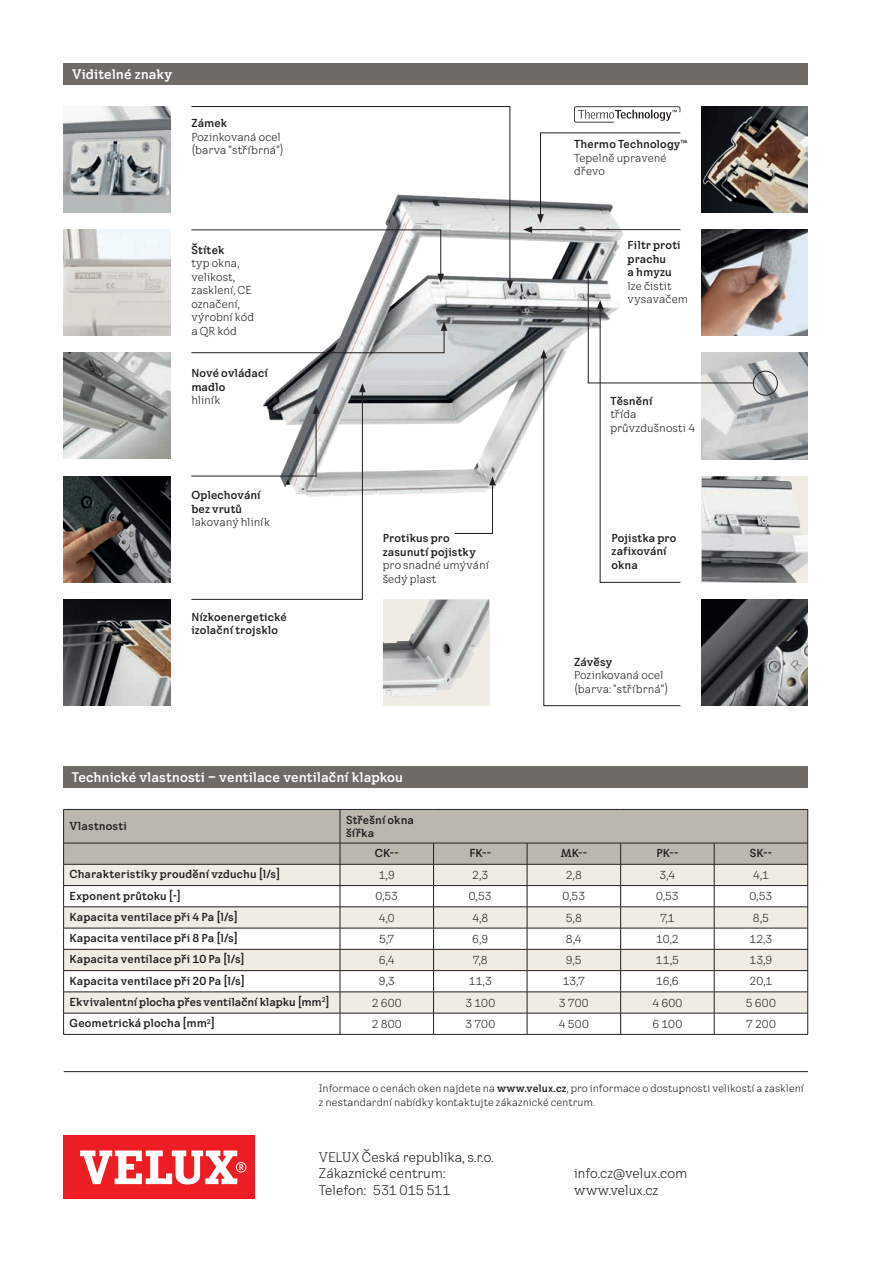
<style>
.page{position:relative;width:893px;height:1263px;background:#fff}
.page>*{position:absolute;margin:0;border:0;box-sizing:border-box;transform-origin:0 0}
.t1{font:13.5px/16.5px "VELUX Transform";letter-spacing:-.01em;color:#231f20}
.t2{font:700 13.5px "VELUX Transform";letter-spacing:-.005em;color:#fff}
.t3{font:700 11.25px/13.5px "VELUX Transform";letter-spacing:.005em;color:#231f20}
.t4{font:11.25px/13.5px "VELUX Transform";color:#231f20}
.t5{font:10.5px/13.5px "VELUX Transform";letter-spacing:.005em;color:#231f20}
.s1{font-weight:700}
</style>
<div class="page">
<div style="left:64px;top:1135px;width:191px;height:64px;background:#ee1d23"></div>
<svg style="left:80px;top:1150px;width:166px;height:34px"></svg>
<hr style="left:64px;top:1071px;width:744px;height:1px;background:#231f20">
<div style="left:64px;top:64px;width:744px;height:21px;background:#6e6b67"></div>
<div style="left:63px;top:767px;width:744px;height:21px;background:#6e6b67"></div>
<svg style="left:63px;top:809px;width:745px;height:225px"></svg>
<hr style="left:63px;top:1034px;width:277px;height:1px;background:#231f20">
<hr style="left:340px;top:1034px;width:94px;height:1px;background:#231f20">
<hr style="left:434px;top:1034px;width:93px;height:1px;background:#231f20">
<hr style="left:527px;top:1034px;width:94px;height:1px;background:#231f20">
<hr style="left:621px;top:1034px;width:93px;height:1px;background:#231f20">
<hr style="left:714px;top:1034px;width:94px;height:1px;background:#231f20">
<img style="left:221px;top:164px;width:485px;height:331px">
<img style="left:64px;top:230px;width:106px;height:106px">
<img style="left:754px;top:476px;width:54px;height:107px">
<img style="left:754px;top:353px;width:54px;height:106px">
<div style="left:383px;top:600px;width:106px;height:106px;background:#efece4"></div>
<img style="left:383px;top:600px;width:106px;height:96px">
<svg style="left:191px;top:106px;width:319px;height:177px"></svg>
<svg style="left:507px;top:280px;width:6px;height:9px"></svg>
<svg style="left:191px;top:229px;width:253px;height:54px"></svg>
<svg style="left:191px;top:322px;width:256px;height:31px"></svg>
<svg style="left:191px;top:383px;width:175px;height:217px"></svg>
<svg style="left:543px;top:356px;width:138px;height:350px"></svg>
<svg style="left:540px;top:349px;width:7px;height:9px"></svg>
<svg style="left:455px;top:476px;width:41px;height:58px"></svg>
<img style="left:702px;top:230px;width:106px;height:106px">
<svg style="left:574px;top:106px;width:106px;height:17px"></svg>
<img style="left:702px;top:106px;width:106px;height:107px">
<svg style="left:523px;top:132px;width:158px;height:101px"></svg>
<svg style="left:585px;top:270px;width:169px;height:313px"></svg>
<img style="left:64px;top:476px;width:106px;height:107px">
<img style="left:702px;top:600px;width:106px;height:106px">
<img style="left:64px;top:106px;width:106px;height:107px">
<div style="left:753px;top:371px;width:25px;height:24px;border:1px solid #231f20;border-radius:50%"></div>
<img style="left:64px;top:600px;width:106px;height:106px">
<img style="left:64px;top:353px;width:106px;height:106px">
<p class="t2" style="left:72px;top:66px;width:102px">Viditelné znaky</p>
<p class="t3" style="left:191px;top:116px;width:37px">Zámek</p>
<p class="t4" style="left:191px;top:130px;width:94px">Pozinkovaná ocel (barva "stříbrná")</p>
<p class="t3" style="left:191px;top:243px;width:35px">Štítek</p>
<p class="t4" style="left:191px;top:256px;width:64px">typ okna, velikost, zasklení, CE označení, výrobní kód a QR kód</p>
<p class="t3" style="left:191px;top:366px;width:78px">Nové ovládací madlo</p>
<p class="t4" style="left:191px;top:393px;width:31px">hliník</p>
<p class="t3" style="left:191px;top:488px;width:71px">Oplechování bez vrutů</p>
<p class="t4" style="left:191px;top:515px;width:80px">lakovaný hliník</p>
<p class="t3" style="left:191px;top:610px;width:97px">Nízkoenergetické izolační trojsklo</p>
<p class="t3" style="left:383px;top:531px;width:95px">Protikus pro zasunutí pojistky</p>
<p class="t4" style="left:383px;top:558px;width:108px">pro snadné umývání šedý plast</p>
<p class="t3" style="left:574px;top:137px;width:115px">Thermo Technology™</p>
<p class="t4" style="left:574px;top:151px;width:94px">Tepelně upravené dřevo</p>
<p class="t3" style="left:628px;top:238px;width:55px">Filtr proti prachu<br>a hmyzu</p>
<p class="t4" style="left:628px;top:279px;width:62px">lze čistit vysavačem</p>
<p class="t3" style="left:610px;top:394px;width:44px">Těsnění</p>
<p class="t4" style="left:610px;top:407px;width:86px">třída průvzdušnosti 4</p>
<p class="t3" style="left:611px;top:531px;width:66px">Pojistka pro zafixování okna</p>
<p class="t3" style="left:574px;top:655px;width:40px">Závěsy</p>
<p class="t4" style="left:574px;top:668px;width:96px">Pozinkovaná ocel (barva: "stříbrná")</p>
<p class="t2" style="left:72px;top:769px;width:333px">Technické vlastnosti – ventilace ventilační klapkou</p>
<p class="t3" style="left:70px;top:819px;width:59px">Vlastnosti</p>
<p class="t3" style="left:346px;top:812px;width:70px">Střešní okna šířka</p>
<p class="t3" style="left:375px;top:846px;width:25px">CK--</p>
<p class="t3" style="left:470px;top:846px;width:23px">FK--</p>
<p class="t3" style="left:561px;top:846px;width:28px">MK--</p>
<p class="t3" style="left:656px;top:846px;width:23px">PK--</p>
<p class="t3" style="left:750px;top:846px;width:24px">SK--</p>
<p class="t3" style="left:70px;top:867px;width:212px">Charakteristiky proudění vzduchu [l/s]</p>
<p class="t4" style="left:379px;top:868px;width:18px">1,9</p>
<p class="t4" style="left:472px;top:868px;width:17px">2,3</p>
<p class="t4" style="left:566px;top:868px;width:18px">2,8</p>
<p class="t4" style="left:659px;top:868px;width:17px">3,4</p>
<p class="t4" style="left:753px;top:868px;width:17px">4,1</p>
<p class="t3" style="left:70px;top:889px;width:113px">Exponent průtoku [-]</p>
<p class="t4" style="left:375px;top:889px;width:24px">0,53</p>
<p class="t4" style="left:469px;top:889px;width:24px">0,53</p>
<p class="t4" style="left:562px;top:889px;width:24px">0,53</p>
<p class="t4" style="left:656px;top:889px;width:24px">0,53</p>
<p class="t4" style="left:750px;top:889px;width:24px">0,53</p>
<p class="t3" style="left:70px;top:910px;width:170px">Kapacita ventilace při 4 Pa [l/s]</p>
<p class="t4" style="left:379px;top:910px;width:17px">4,0</p>
<p class="t4" style="left:472px;top:910px;width:17px">4,8</p>
<p class="t4" style="left:566px;top:910px;width:17px">5,8</p>
<p class="t4" style="left:660px;top:910px;width:16px">7,1</p>
<p class="t4" style="left:753px;top:910px;width:18px">8,5</p>
<p class="t3" style="left:70px;top:931px;width:170px">Kapacita ventilace při 8 Pa [l/s]</p>
<p class="t4" style="left:379px;top:932px;width:17px">5,7</p>
<p class="t4" style="left:472px;top:932px;width:18px">6,9</p>
<p class="t4" style="left:566px;top:932px;width:17px">8,4</p>
<p class="t4" style="left:656px;top:932px;width:24px">10,2</p>
<p class="t4" style="left:749px;top:932px;width:24px">12,3</p>
<p class="t3" style="left:70px;top:952px;width:177px">Kapacita ventilace při 10 Pa [l/s]</p>
<p class="t4" style="left:379px;top:953px;width:17px">6,4</p>
<p class="t4" style="left:473px;top:953px;width:16px">7,8</p>
<p class="t4" style="left:566px;top:953px;width:17px">9,5</p>
<p class="t4" style="left:656px;top:953px;width:25px">11,5</p>
<p class="t4" style="left:750px;top:953px;width:24px">13,9</p>
<p class="t3" style="left:70px;top:974px;width:177px">Kapacita ventilace při 20 Pa [l/s]</p>
<p class="t4" style="left:379px;top:974px;width:17px">9,3</p>
<p class="t4" style="left:469px;top:974px;width:25px">11,3</p>
<p class="t4" style="left:563px;top:974px;width:24px">13,7</p>
<p class="t4" style="left:656px;top:974px;width:24px">16,6</p>
<p class="t4" style="left:750px;top:974px;width:24px">20,1</p>
<p class="t3" style="left:70px;top:995px;width:262px">Ekvivalentní plocha přes ventilační klapku [mm<sup>2</sup>]</p>
<p class="t4" style="left:372px;top:995px;width:32px">2 600</p>
<p class="t4" style="left:465px;top:995px;width:31px">3 100</p>
<p class="t4" style="left:559px;top:995px;width:31px">3 700</p>
<p class="t4" style="left:652px;top:995px;width:32px">4 600</p>
<p class="t4" style="left:746px;top:995px;width:32px">5 600</p>
<p class="t3" style="left:70px;top:1016px;width:147px">Geometrická plocha [mm<sup>2</sup>]</p>
<p class="t4" style="left:372px;top:1017px;width:32px">2 800</p>
<p class="t4" style="left:465px;top:1017px;width:31px">3 700</p>
<p class="t4" style="left:559px;top:1017px;width:31px">4 500</p>
<p class="t4" style="left:652px;top:1017px;width:31px">6 100</p>
<p class="t4" style="left:746px;top:1017px;width:31px">7 200</p>
<p class="t5" style="left:319px;top:1081px;width:486px">Informace o cenách oken najdete na <span class="s1">www.velux.cz</span>, pro informace o dostupnosti velikostí a zasklení z nestandardní nabídky kontaktujte zákaznické centrum.</p>
<p class="t1" style="left:319px;top:1148px;width:176px">VELUX Česká republika, s.r.o.<br>Zákaznické centrum:<br>Telefon: 531 015 511</p>
<p class="t1" style="left:574px;top:1165px;width:115px">info.cz@velux.com www.velux.cz</p>
</div>
